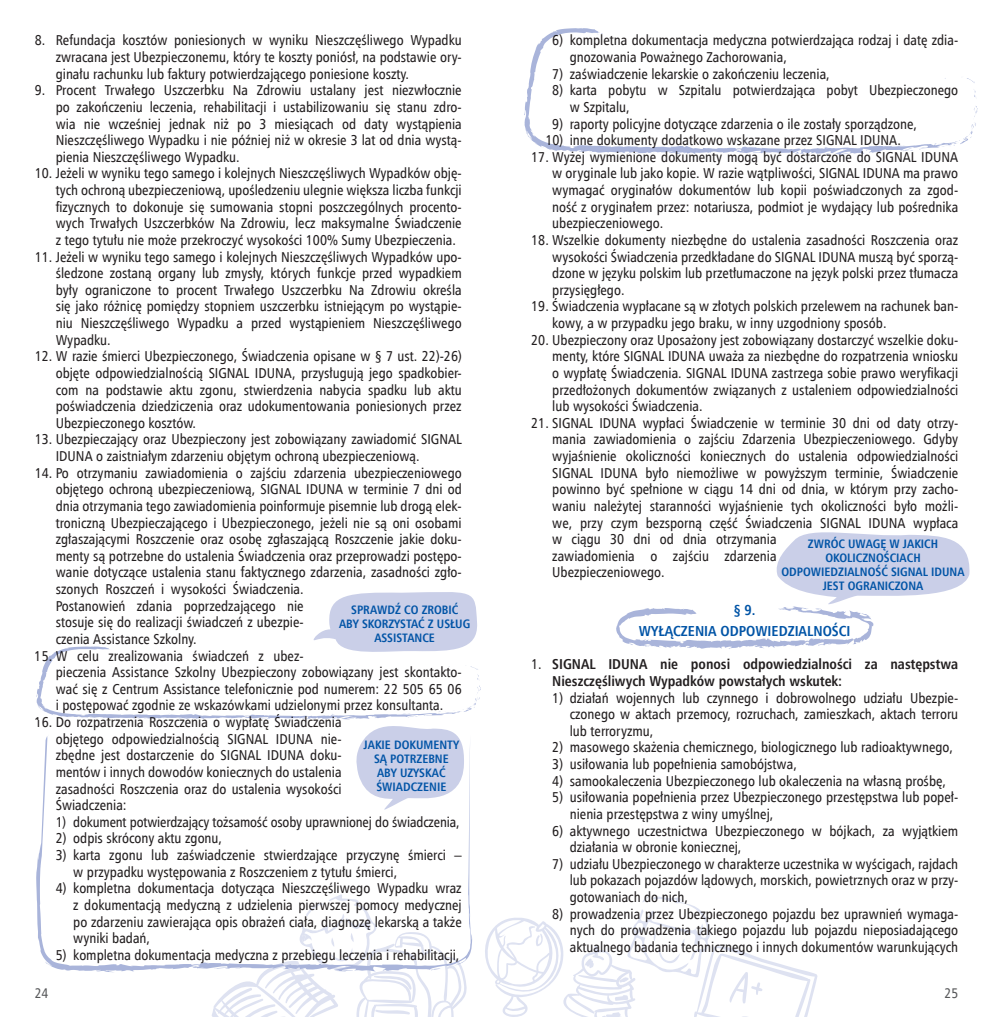
<style>
.page{position:relative;width:993px;height:1017px;background:#fff}
.page>*{position:absolute;margin:0;border:0;box-sizing:border-box;transform-origin:0 0}
.paragraf{font:700 14.53px "Humnst 777 Cn EU";color:#0154a6}
.text{font:14.35px/16.6px "Humnst 777 Cn EU";color:#231f20;text-align:justify}
.text-2{font:700 14.35px/16.6px "Humnst 777 Cn EU";color:#231f20}
.t1{font:14px "Humnst 777 Cn EU";color:#57585a}
.chmurka{font:700 12.25px/14px "Humnst 777 Cn EU";color:#0154a6;text-align:center}
.s1{font-weight:400}
</style>
<div class="page">
<svg style="left:485px;top:896px;width:332px;height:121px"></svg>
<svg style="left:212px;top:972px;width:255px;height:45px"></svg>
<svg style="left:36px;top:810px;width:436px;height:162px"></svg>
<svg style="left:36px;top:592px;width:444px;height:218px"></svg>
<svg style="left:967px;top:78px;width:9px;height:19px"></svg>
<svg style="left:524px;top:28px;width:422px;height:127px"></svg>
<svg style="left:734px;top:150px;width:5px;height:3px"></svg>
<svg style="left:930px;top:105px;width:47px;height:42px"></svg>
<svg style="left:897px;top:146px;width:23px;height:5px"></svg>
<svg style="left:866px;top:149px;width:4px;height:5px"></svg>
<svg style="left:824px;top:146px;width:6px;height:9px"></svg>
<svg style="left:596px;top:33px;width:7px;height:2px"></svg>
<svg style="left:653px;top:146px;width:13px;height:7px"></svg>
<svg style="left:616px;top:532px;width:354px;height:117px"></svg>
<p class="text" style="left:56px;top:32px;width:407px;text-indent:-21px">8. Refundacja kosztów poniesionych w wyniku Nieszczęśliwego Wypadku zwracana jest Ubezpieczonemu, który te koszty poniósł, na podstawie ory&shy;ginału rachunku lub faktury potwierdzającego poniesione koszty.</p>
<p class="text" style="left:56px;top:82px;width:407px;text-indent:-21px">9. Procent Trwałego Uszczerbku Na Zdrowiu ustalany jest niezwłocznie po zakończeniu leczenia, rehabilitacji i ustabilizowaniu się stanu zdro&shy;wia nie wcześniej jednak niż po 3 miesiącach od daty wystąpienia Nieszczęśliwego Wypadku i nie później niż w okresie 3 lat od dnia wystą&shy;pienia Nieszczęśliwego Wypadku.</p>
<p class="text" style="left:56px;top:165px;width:407px;text-indent:-21px">10. Jeżeli w wyniku tego samego i kolejnych Nieszczęśliwych Wypadków obję&shy;tych ochroną ubezpieczeniową, upośledzeniu ulegnie większa liczba funkcji fizycznych to dokonuje się sumowania stopni poszczególnych procento&shy;wych Trwałych Uszczerbków Na Zdrowiu, lecz maksymalne Świadczenie z tego tytułu nie może przekroczyć wysokości 100% Sumy Ubezpieczenia.</p>
<p class="text" style="left:56px;top:248px;width:407px;text-indent:-21px">11. Jeżeli w wyniku tego samego i kolejnych Nieszczęśliwych Wypadków upo&shy;śledzone zostaną organy lub zmysły, których funkcje przed wypadkiem były ograniczone to procent Trwałego Uszczerbku Na Zdrowiu określa się jako różnicę pomiędzy stopniem uszczerbku istniejącym po wystąpie&shy;niu Nieszczęśliwego Wypadku a przed wystąpieniem Nieszczęśliwego Wypadku.</p>
<p class="text" style="left:56px;top:348px;width:407px;text-indent:-21px">12. W razie śmierci Ubezpieczonego, Świadczenia opisane w § 7 ust. 22)-26) objęte odpowiedzialnością SIGNAL IDUNA, przysługują jego spadkobier&shy;com na podstawie aktu zgonu, stwierdzenia nabycia spadku lub aktu poświadczenia dziedziczenia oraz udokumentowania poniesionych przez Ubezpieczonego kosztów.</p>
<p class="text" style="left:56px;top:431px;width:407px;text-indent:-21px">13. Ubezpieczający oraz Ubezpieczony jest zobowiązany zawiadomić SIGNAL<br>IDUNA o zaistniałym zdarzeniu objętym ochroną ubezpieczeniową.</p>
<p class="text" style="left:56px;top:464px;width:407px;text-align:left;text-indent:-21px">14. Po otrzymaniu zawiadomienia o zajściu zdarzenia ubezpieczeniowego objętego ochroną ubezpieczeniową, SIGNAL IDUNA w terminie 7 dni od dnia otrzymania tego zawiadomienia poinformuje pisemnie lub drogą elek&shy;troniczną Ubezpieczającego i Ubezpieczonego, jeżeli nie są oni osobami zgłaszającymi Roszczenie oraz osobę zgłaszającą Roszczenie jakie doku&shy;menty są potrzebne do ustalenia Świadczenia oraz przeprowadzi postępo&shy;wanie dotyczące ustalenia stanu faktycznego zdarzenia, zasadności zgło&shy;szonych Roszczeń i wysokości Świadczenia.<br>Postanowień zdania poprzedzającego nie<br>stosuje się do realizacji świadczeń z ubezpie-<br>czenia Assistance Szkolny.</p>
<p class="text" style="left:56px;top:647px;width:407px;text-align:left;text-indent:-21px">15. W celu zrealizowania świadczeń z ubez-<br>pieczenia Assistance Szkolny Ubezpieczony zobowiązany jest skontakto&shy;wać się z Centrum Assistance telefonicznie pod numerem: 22 505 65 06 i postępować zgodnie ze wskazówkami udzielonymi przez konsultanta.</p>
<p class="text" style="left:56px;top:714px;width:287px;text-indent:-21px">16. Do rozpatrzenia Roszczenia o wypłatę Świadczenia objętego odpowiedzialnością SIGNAL IDUNA nie&shy;zbędne jest dostarczenie do SIGNAL IDUNA doku&shy;mentów i innych dowodów koniecznych do ustalenia zasadności Roszczenia oraz do ustalenia wysokości Świadczenia:</p>
<p class="text" style="left:56px;top:813px;width:405px">1) dokument potwierdzający tożsamość osoby uprawnionej do świadczenia,</p>
<p class="text" style="left:56px;top:830px;width:168px">2) odpis skrócony aktu zgonu,</p>
<p class="text" style="left:73px;top:847px;width:390px;text-indent:-18px">3) karta zgonu lub zaświadczenie stwierdzające przyczynę śmierci – w przypadku występowania z Roszczeniem z tytułu śmierci,</p>
<p class="text" style="left:73px;top:880px;width:390px;text-indent:-18px">4) kompletna dokumentacja dotycząca Nieszczęśliwego Wypadku wraz z dokumentacją medyczną z udzielenia pierwszej pomocy medycznej po zdarzeniu zawierająca opis obrażeń ciała, diagnozę lekarską a także wyniki badań,</p>
<p class="text" style="left:56px;top:946px;width:405px">5) kompletna dokumentacja medyczna z przebiegu leczenia i rehabilitacji,</p>
<p class="chmurka" style="left:339px;top:602px;width:133px">SPRAWDŹ CO ZROBIĆ<br>ABY SKORZYSTAĆ Z USŁUG<br>ASSISTANCE</p>
<p class="chmurka" style="left:363px;top:737px;width:97px">JAKIE DOKUMENTY<br>SĄ POTRZEBNE<br>ABY UZYSKAĆ<br>ŚWIADCZENIE</p>
<p class="text" style="left:569px;top:32px;width:390px;text-indent:-18px">6) kompletna dokumentacja medyczna potwierdzająca rodzaj i datę zdia&shy;gnozowania Poważnego Zachorowania,</p>
<p class="text" style="left:552px;top:65px;width:279px">7) zaświadczenie lekarskie o zakończeniu leczenia,</p>
<p class="text" style="left:569px;top:82px;width:390px;text-indent:-18px">8) karta pobytu w Szpitalu potwierdzająca pobyt Ubezpieczonego w Szpitalu,</p>
<p class="text" style="left:552px;top:115px;width:366px">9) raporty policyjne dotyczące zdarzenia o ile zostały sporządzone,</p>
<p class="text" style="left:545px;top:132px;width:357px">10) inne dokumenty dodatkowo wskazane przez SIGNAL IDUNA.</p>
<p class="text" style="left:552px;top:148px;width:407px;text-indent:-21px">17. Wyżej wymienione dokumenty mogą być dostarczone do SIGNAL IDUNA w oryginale lub jako kopie. W razie wątpliwości, SIGNAL IDUNA ma prawo wymagać oryginałów dokumentów lub kopii poświadczonych za zgod&shy;ność z oryginałem przez: notariusza, podmiot je wydający lub pośrednika ubezpieczeniowego.</p>
<p class="text" style="left:552px;top:232px;width:407px;text-indent:-21px">18. Wszelkie dokumenty niezbędne do ustalenia zasadności Roszczenia oraz wysokości Świadczenia przedkładane do SIGNAL IDUNA muszą być sporzą&shy;dzone w języku polskim lub przetłumaczone na język polski przez tłumacza przysięgłego.</p>
<p class="text" style="left:552px;top:298px;width:407px;text-indent:-21px">19. Świadczenia wypłacane są w złotych polskich przelewem na rachunek ban&shy;kowy, a w przypadku jego braku, w inny uzgodniony sposób.</p>
<p class="text" style="left:552px;top:331px;width:407px;text-indent:-21px">20. Ubezpieczony oraz Uposażony jest zobowiązany dostarczyć wszelkie doku&shy;menty, które SIGNAL IDUNA uważa za niezbędne do rozpatrzenia wniosku o wypłatę Świadczenia. SIGNAL IDUNA zastrzega sobie prawo weryfikacji przedłożonych dokumentów związanych z ustaleniem odpowiedzialności lub wysokości Świadczenia.</p>
<p class="text" style="left:552px;top:414px;width:407px;text-align:left;text-indent:-21px">21. SIGNAL IDUNA wypłaci Świadczenie w terminie 30 dni od daty otrzy&shy;mania zawiadomienia o zajściu Zdarzenia Ubezpieczeniowego. Gdyby wyjaśnienie okoliczności koniecznych do ustalenia odpowiedzialności SIGNAL IDUNA było niemożliwe w powyższym terminie, Świadczenie powinno być spełnione w ciągu 14 dni od dnia, w którym przy zacho&shy;waniu należytej staranności wyjaśnienie tych okoliczności było możli&shy;we, przy czym bezsporną część Świadczenia SIGNAL IDUNA wypłaca w ciągu 30 dni od dnia otrzymania<br>zawiadomienia o zajściu zdarzenia<br>Ubezpieczeniowego.</p>
<p class="paragraf" style="left:733px;top:601px;width:23px">§ 9.</p>
<p class="paragraf" style="left:638px;top:622px;width:213px">WYŁĄCZENIA ODPOWIEDZIALNOŚCI</p>
<p class="text-2" style="left:552px;top:656px;width:407px;text-indent:-21px"><span class="s1">1.</span> SIGNAL IDUNA nie ponosi odpowiedzialności za następstwa<br>Nieszczęśliwych Wypadków powstałych wskutek:</p>
<p class="text" style="left:569px;top:689px;width:390px;text-indent:-18px">1) działań wojennych lub czynnego i dobrowolnego udziału Ubezpie&shy;czonego w aktach przemocy, rozruchach, zamieszkach, aktach terroru lub terroryzmu,</p>
<p class="text" style="left:552px;top:739px;width:402px">2) masowego skażenia chemicznego, biologicznego lub radioaktywnego,</p>
<p class="text" style="left:552px;top:756px;width:246px">3) usiłowania lub popełnienia samobójstwa,</p>
<p class="text" style="left:552px;top:772px;width:395px">4) samookaleczenia Ubezpieczonego lub okaleczenia na własną prośbę,</p>
<p class="text" style="left:569px;top:789px;width:390px;text-indent:-18px">5) usiłowania popełnienia przez Ubezpieczonego przestępstwa lub popeł&shy;nienia przestępstwa z winy umyślnej,</p>
<p class="text" style="left:569px;top:822px;width:390px;text-indent:-18px">6) aktywnego uczestnictwa Ubezpieczonego w bójkach, za wyjątkiem działania w obronie koniecznej,</p>
<p class="text" style="left:569px;top:855px;width:390px;text-indent:-18px">7) udziału Ubezpieczonego w charakterze uczestnika w wyścigach, rajdach lub pokazach pojazdów lądowych, morskich, powietrznych oraz w przy&shy;gotowaniach do nich,</p>
<p class="text" style="left:569px;top:905px;width:390px;text-indent:-18px">8) prowadzenia przez Ubezpieczonego pojazdu bez uprawnień wymaga&shy;nych do prowadzenia takiego pojazdu lub pojazdu nieposiadającego aktualnego badania technicznego i innych dokumentów warunkujących</p>
<p class="chmurka" style="left:781px;top:537px;width:184px">ZWRÓC UWAGĘ W JAKICH<br>OKOLICZNOŚCIACH<br>ODPOWIEDZIALNOŚĆ SIGNAL IDUNA<br>JEST OGRANICZONA</p>
<p class="t1" style="left:35px;top:984px;width:15px">24</p>
<p class="t1" style="left:944px;top:984px;width:15px">25</p>
</div>
